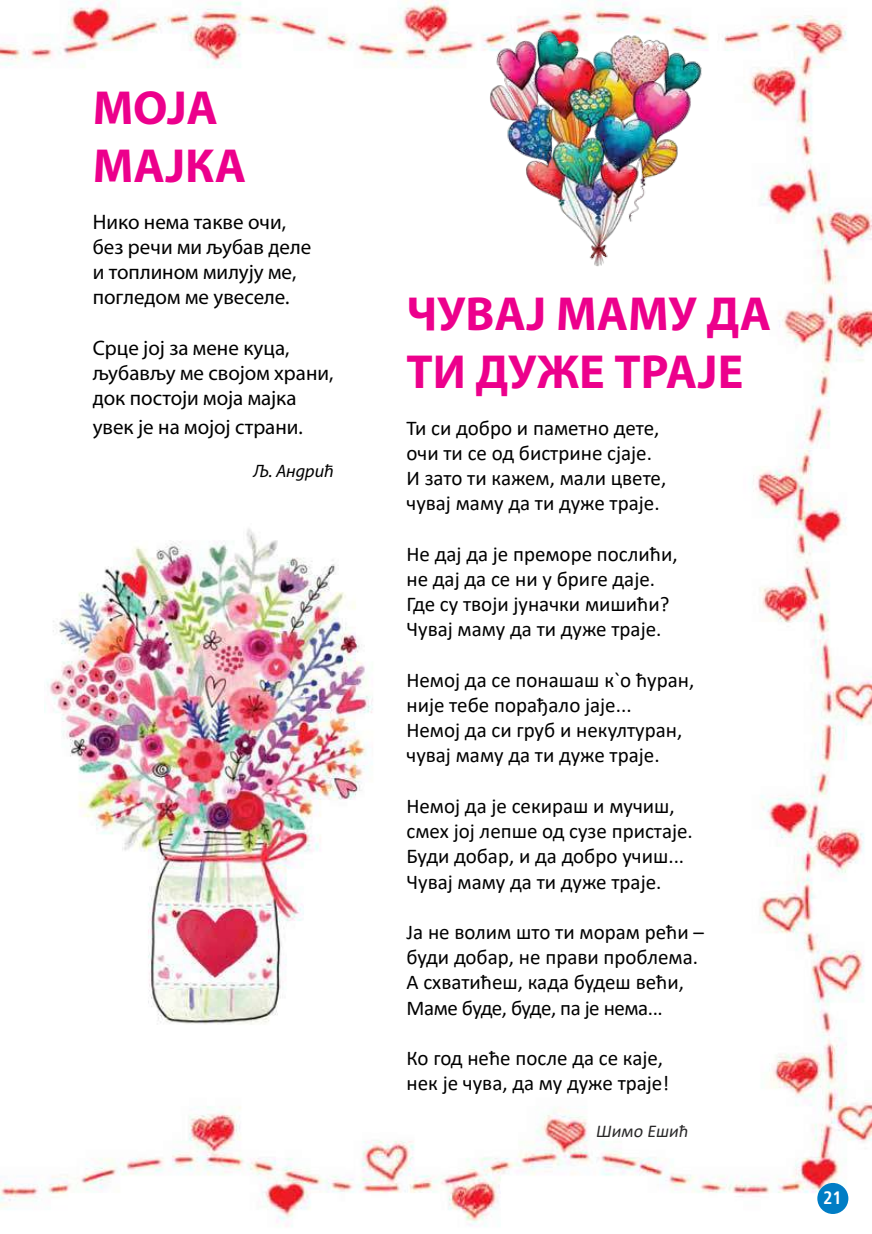
<style>
.page{position:relative;width:872px;height:1234px;background:#fff}
.page>*{position:absolute;margin:0;border:0;box-sizing:border-box;transform-origin:0 0}
.t1{font:700 48px/57.6px "Myriad Pro";color:#ec008c}
.t2{font:21px/25.2px "Calibri";color:#000}
.t3{font:21px/25.2px "Myriad Pro";color:#000}
.t4{font:italic 18px "Myriad Pro";color:#000}
.t5{font:italic 18px "Calibri";color:#292829}
.t6{font:700 18px "OC Frutiger Cond";color:#fff}
</style>
<div class="page">
<img style="left:0;top:0;width:872px;height:1227px">
<img style="left:44px;top:523px;width:338px;height:507px">
<img style="left:486px;top:27px;width:222px;height:242px">
<div style="left:817px;top:1182px;width:31px;height:31px;background:#007dc5;border-radius:50%"></div>
<h1 class="t1" style="left:93px;top:80px;width:155px">МОЈА<br>МАЈКА</h1>
<p class="t3" style="left:93px;top:209px;width:220px">Нико нема такве очи, без речи ми љубав деле и топлином милују ме, погледом ме увеселe.</p>
<p class="t3" style="left:93px;top:335px;width:242px">Срце јој за мене куца, љубављу ме својом храни, док постоји моја мајка</p>
<p class="t3" style="left:93px;top:415px;width:212px">увек је на мојој страни.</p>
<p class="t4" style="left:253px;top:461px;width:82px">Љ. Андрић</p>
<h1 class="t1" style="left:406px;top:286px;width:366px">ЧУВАЈ МАМУ ДА<br>ТИ ДУЖЕ ТРАЈЕ</h1>
<p class="t2" style="left:406px;top:414px;width:261px">Ти си добро и паметно дете, очи ти се од бистрине сјаје.<br>И зато ти кажем, мали цвете, чувај маму да ти дуже траје.</p>
<p class="t2" style="left:406px;top:540px;width:273px">Не дај да је преморе послићи, не дај да се ни у бриге даје.<br>Где су твоји јуначки мишићи?<br>Чувај маму да ти дуже траје.</p>
<p class="t2" style="left:406px;top:666px;width:289px">Немој да се понашаш к`о ћуран, није тебе порађало јаје...<br>Немој да си груб и некултуран, чувај маму да ти дуже траје.</p>
<p class="t2" style="left:406px;top:792px;width:288px">Немој да је секираш и мучиш, смех јој лепше од сузе пристаје.<br>Буди добар, и да добро учиш...<br>Чувај маму да ти дуже траје.</p>
<p class="t2" style="left:406px;top:918px;width:299px">Ја не волим што ти морам рећи – буди добар, не прави проблема.<br>А схватићеш, када будеш већи,<br>Маме буде, буде, па је нема...</p>
<p class="t2" style="left:406px;top:1044px;width:264px">Ко год неће после да се каје, нек је чува, да му дуже траје!</p>
<p class="t5" style="left:595px;top:1118px;width:98px">Шимо Ешић</p>
<p class="t6" style="left:823px;top:1186px;width:20px">21</p>
</div>
